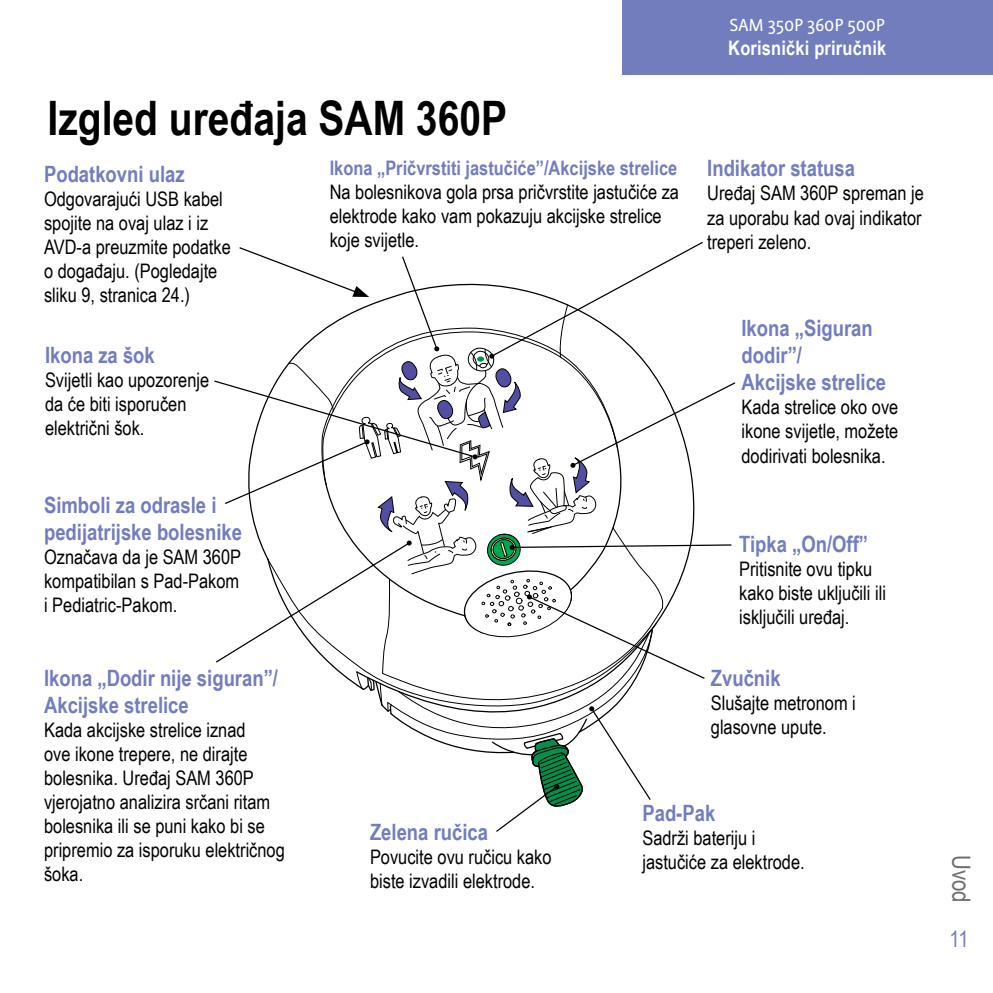
<style>
.page{position:relative;width:993px;height:993px;background:#fff}
.page>*{position:absolute;margin:0;border:0;box-sizing:border-box;transform-origin:0 0}
.t1{font:700 47.5px "Arial Narrow";color:#000}
.t2{font:25px "Arial Narrow";color:#6d6e71}
.t3{font:700 22.5px/27px "Arial Narrow";color:#717dbd}
.t4{font:22.5px "Arial Narrow";color:#717dbd}
.t5{font:20px/24px "Arial Narrow";color:#000}
.t6{font:700 20px "Arial Narrow";color:#717dbd}
.t7{font:700 20px "Arial Narrow";letter-spacing:.01em;color:#fff}
.t8{font:20px "Profile OT";letter-spacing:-.01em;color:#fff}
</style>
<div class="page">
<div style="left:621px;top:0;width:371px;height:75px;background:#717dbd"></div>
<svg style="left:214px;top:241px;width:522px;height:591px"></svg>
<h1 class="t1" style="left:48px;top:82px;width:461px">Izgled uređaja SAM 360P</h1>
<p class="t3" style="left:44px;top:159px;width:142px">Podatkovni ulaz</p>
<p class="t5" style="left:44px;top:186px;width:188px">Odgovarajući USB kabel spojite na ovaj ulaz i iz<br>AVD-a preuzmite podatke o događaju. (Pogledajte sliku 9, stranica 24.)</p>
<p class="t3" style="left:45px;top:340px;width:111px">Ikona za šok</p>
<p class="t5" style="left:45px;top:367px;width:166px">Svijetli kao upozorenje da će biti isporučen električni šok.</p>
<p class="t3" style="left:44px;top:490px;width:199px">Simboli za odrasle i pedijatrijske bolesnike</p>
<p class="t5" style="left:44px;top:544px;width:198px;text-align:justify">Označava da je SAM 360P kompatibilan s Pad-Pakom i Pediatric-Pakom.</p>
<p class="t6" style="left:329px;top:152px;width:349px">Ikona „Pričvrstiti jastučiće”/Akcijske strelice</p>
<p class="t5" style="left:329px;top:179px;width:351px">Na bolesnikova gola prsa pričvrstite jastučiće za elektrode kako vam pokazuju akcijske strelice koje svijetle.</p>
<p class="t8" style="left:729px;top:14px;width:157px">SAM 350P 360P 500P</p>
<p class="t7" style="left:728px;top:33px;width:159px">Korisnički priručnik</p>
<p class="t3" style="left:707px;top:154px;width:149px">Indikator statusa</p>
<p class="t5" style="left:707px;top:181px;width:218px;text-align:justify">Uređaj SAM 360P spreman je za uporabu kad ovaj indikator treperi zeleno.</p>
<p class="t3" style="left:741px;top:314px;width:146px">Ikona „Siguran dodir”/<br>Akcijske strelice</p>
<p class="t5" style="left:741px;top:394px;width:158px;text-align:justify">Kada strelice oko ove ikone svijetle, možete dodirivati bolesnika.</p>
<p class="t3" style="left:738px;top:529px;width:130px">Tipka „On/Off”</p>
<p class="t5" style="left:738px;top:556px;width:148px">Pritisnite ovu tipku kako biste uključili ili isključili uređaj.</p>
<p class="t3" style="left:44px;top:663px;width:235px">Ikona „Dodir nije siguran”/<br>Akcijske strelice</p>
<p class="t5" style="left:44px;top:717px;width:242px">Kada akcijske strelice iznad<br>ove ikone trepere, ne dirajte bolesnika. Uređaj SAM 360P vjerojatno analizira srčani ritam bolesnika ili se puni kako bi se pripremio za isporuku električnog šoka.</p>
<p class="t3" style="left:370px;top:817px;width:119px">Zelena ručica</p>
<p class="t5" style="left:370px;top:844px;width:183px">Povucite ovu ručicu kako biste izvadili elektrode.</p>
<p class="t3" style="left:710px;top:663px;width:71px">Zvučnik</p>
<p class="t5" style="left:710px;top:690px;width:146px">Slušajte metronom i glasovne upute.</p>
<p class="t3" style="left:642px;top:798px;width:74px">Pad-Pak</p>
<p class="t5" style="left:642px;top:825px;width:164px">Sadrži bateriju i jastučiće za elektrode.</p>
<p class="t2" style="left:979px;top:854px;width:49px;rotate:90deg">Uvod</p>
<p class="t4" style="left:949px;top:922px;width:21px">11</p>
</div>
